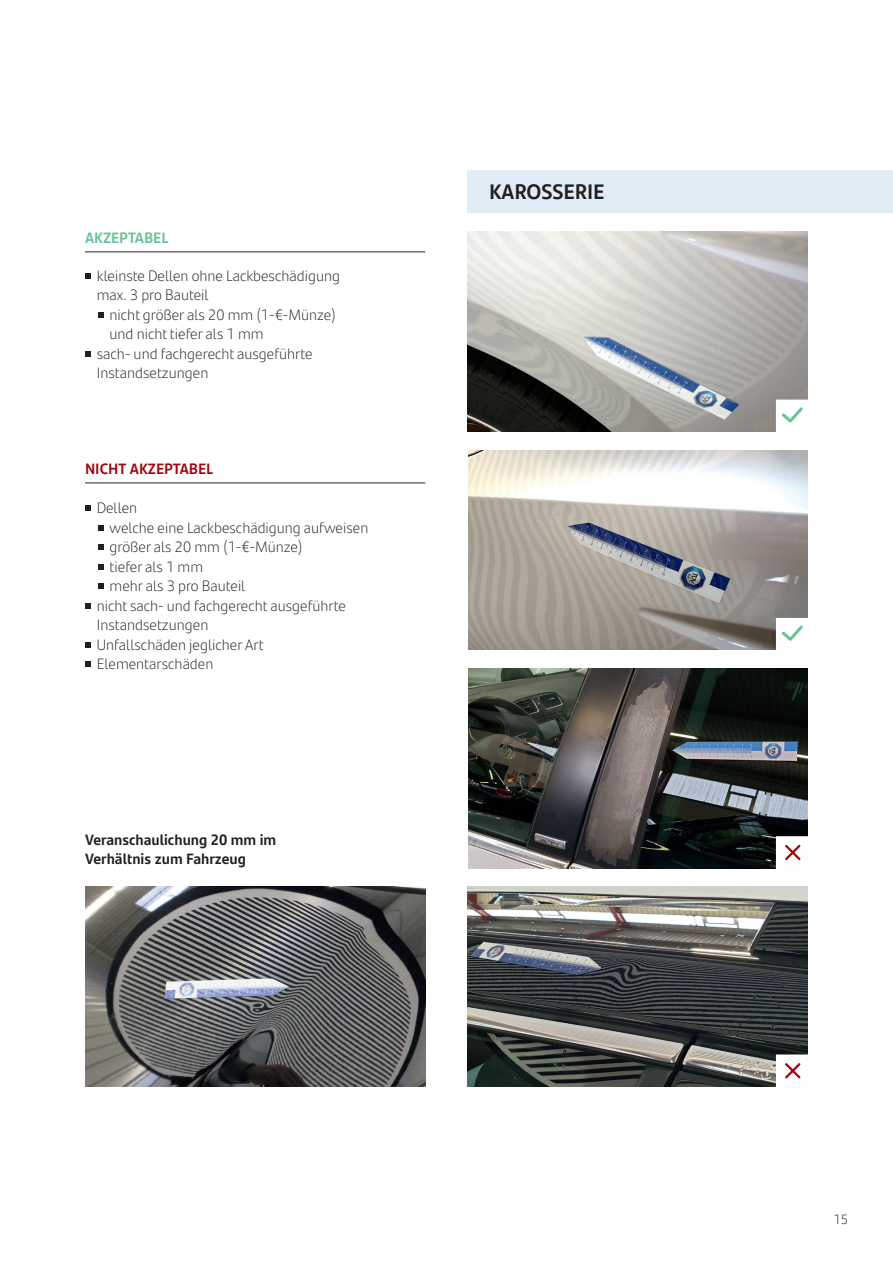
<style>
.page{position:relative;width:893px;height:1263px;background:#fff}
.page>*{position:absolute;margin:0;border:0;box-sizing:border-box;transform-origin:0 0}
.t1{font:700 21px "Santander Text";color:#231f20}
.t2{font:300 15px/19.5px "Santander Text";color:#231f20}
.t3{font:700 15px/19.5px "Santander Text";color:#231f20}
.t4{font:700 15px "Santander Text";color:#9d070d}
.t5{font:700 15px "Santander Text";color:#66c397}
.t6{font:300 13.5px "Santander Text";color:#231f20}
</style>
<div class="page">
<img style="left:469px;top:668px;width:339px;height:200px">
<img style="left:85px;top:887px;width:340px;height:199px">
<hr style="left:85px;top:251px;width:340px;height:1px;background:#231f20">
<hr style="left:85px;top:482px;width:340px;height:1px;background:#231f20">
<svg style="left:85px;top:273px;width:6px;height:5px"></svg>
<svg style="left:98px;top:312px;width:5px;height:5px"></svg>
<svg style="left:85px;top:351px;width:6px;height:5px"></svg>
<svg style="left:85px;top:505px;width:6px;height:6px"></svg>
<svg style="left:98px;top:525px;width:5px;height:5px"></svg>
<svg style="left:98px;top:544px;width:5px;height:6px"></svg>
<svg style="left:98px;top:564px;width:5px;height:5px"></svg>
<svg style="left:98px;top:583px;width:5px;height:6px"></svg>
<svg style="left:85px;top:603px;width:6px;height:5px"></svg>
<svg style="left:85px;top:642px;width:6px;height:5px"></svg>
<svg style="left:85px;top:661px;width:6px;height:6px"></svg>
<img style="left:468px;top:232px;width:340px;height:200px">
<img style="left:469px;top:450px;width:339px;height:200px">
<div style="left:468px;top:170px;width:425px;height:43px;background:#e1edf6"></div>
<img style="left:468px;top:887px;width:340px;height:199px">
<div style="left:776px;top:400px;width:33px;height:32px;background:#fff"></div>
<svg style="left:782px;top:407px;width:21px;height:16px"></svg>
<div style="left:776px;top:618px;width:33px;height:33px;background:#fff"></div>
<svg style="left:782px;top:625px;width:21px;height:16px"></svg>
<div style="left:776px;top:836px;width:33px;height:33px;background:#fff"></div>
<svg style="left:785px;top:844px;width:16px;height:17px"></svg>
<div style="left:776px;top:1054px;width:33px;height:33px;background:#fff"></div>
<svg style="left:785px;top:1063px;width:16px;height:16px"></svg>
<p class="t5" style="left:85px;top:226px;width:85px">AKZEPTABEL</p>
<p class="t2" style="left:97px;top:265px;width:245px">kleinste Dellen ohne Lackbeschädigung max. 3 pro Bauteil</p>
<p class="t2" style="left:110px;top:304px;width:228px">nicht größer als 20 mm (1-€-Münze)</p>
<p class="t2" style="left:110px;top:323px;width:155px">und nicht tiefer als 1 mm</p>
<p class="t2" style="left:97px;top:343px;width:217px">sach- und fachgerecht ausgeführte</p>
<p class="t2" style="left:97px;top:362px;width:113px">Instandsetzungen</p>
<p class="t4" style="left:85px;top:457px;width:130px">NICHT AKZEPTABEL</p>
<p class="t2" style="left:97px;top:497px;width:42px">Dellen</p>
<p class="t2" style="left:110px;top:517px;width:260px">welche eine Lackbeschädigung aufweisen</p>
<p class="t2" style="left:110px;top:536px;width:195px">größer als 20 mm (1-€-Münze)</p>
<p class="t2" style="left:110px;top:556px;width:95px">tiefer als 1 mm</p>
<p class="t2" style="left:110px;top:575px;width:137px">mehr als 3 pro Bauteil</p>
<p class="t2" style="left:97px;top:595px;width:251px">nicht sach- und fachgerecht ausgeführte</p>
<p class="t2" style="left:97px;top:614px;width:113px">Instandsetzungen</p>
<p class="t2" style="left:97px;top:634px;width:168px">Unfallschäden jeglicher Art</p>
<p class="t2" style="left:97px;top:653px;width:118px">Elementarschäden</p>
<p class="t3" style="left:85px;top:829px;width:193px">Veranschaulichung 20 mm im<br>Verhältnis zum Fahrzeug</p>
<h1 class="t1" style="left:489px;top:175px;width:117px">KAROSSERIE</h1>
<p class="t6" style="left:833px;top:1209px;width:16px">15</p>
</div>
